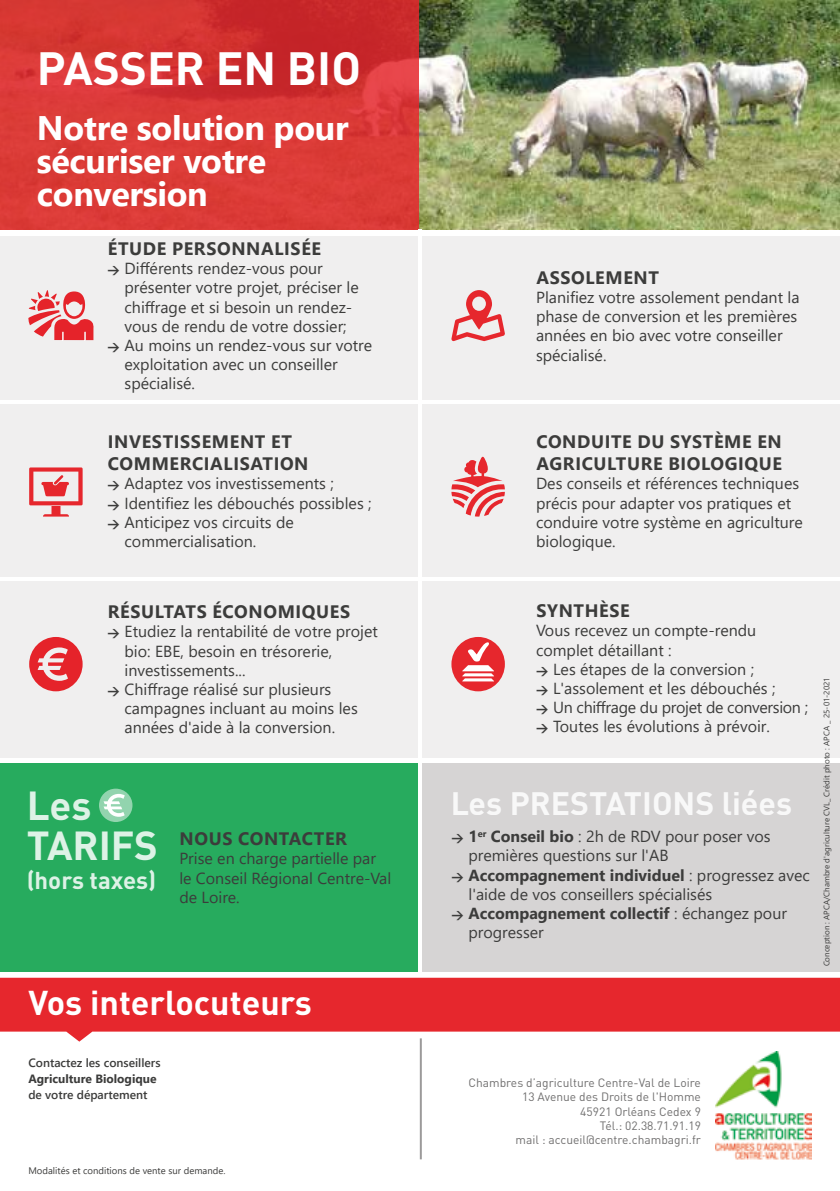
<style>
.page{position:relative;width:840px;height:1191px;background:#fff}
.page>*{position:absolute;margin:0;border:0;box-sizing:border-box;transform-origin:0 0}
.t1{font:700 46px "DIN";color:#fff}
.t2{font:700 40px/40px "DIN";color:#fff}
.t3{font:700 34px/33px "Segoe UI";letter-spacing:-.01em;color:#fff}
.t4{font:700 34px "DIN";color:#fff}
.t5{font:700 32px "DIN";color:#fff}
.t6{font:700 24px "DIN";color:#fff}
.t7{font:700 18px/21.6px "Segoe UI";letter-spacing:.035em;color:#3c3c3b}
.t8{font:16px/19.2px "Segoe UI";color:#3c3c3b}
.t9{font:700 16px "Segoe UI";color:#3c3c3b}
.t10{font:12px/14.4px "DIN Pro";color:#706f6f;text-align:right}
.t11{font:600 12px "Segoe UI";color:#3c3c3b}
.t12{font:700 12px "Segoe UI";color:#3c3c3b}
.t13{font:9.6px "Segoe UI";color:#3c3c3b}
.t14{font:8px "Segoe UI";color:#3c3c3b}
.s1{font-family:"DIN";font-weight:700;font-size:12px}
.s2{font-weight:700}
.s3{font-family:"DIN";font-size:12px}
.s4{font-weight:400}
</style>
<div class="page">
<div style="left:0;top:236px;width:839px;height:521px;background:#f0efef"></div>
<div style="left:0;top:763px;width:418px;height:208px;background:#27ab5e"></div>
<div style="left:421px;top:763px;width:418px;height:208px;background:#d6d4d4"></div>
<img style="left:418px;top:0;width:421px;height:230px">
<hr style="left:0;top:400px;width:839px;height:3px;background:#fff">
<hr style="left:0;top:577px;width:839px;height:4px;background:#fff">
<svg style="left:0;top:0;width:418px;height:230px;background:#d73634"></svg>
<svg style="left:451px;top:290px;width:54px;height:51px"></svg>
<img style="left:715px;top:1051px;width:96px;height:109px">
<svg style="left:99px;top:788px;width:33px;height:34px"></svg>
<hr style="left:418px;top:230px;width:3px;height:747px;background:#fff">
<svg style="left:0;top:977px;width:839px;height:64px;background:#e9484d"></svg>
<div style="left:451px;top:637px;width:53px;height:54px;background:#e6272d;border-radius:50%"></div>
<svg style="left:462px;top:642px;width:32px;height:39px"></svg>
<svg style="left:29px;top:637px;width:54px;height:54px"></svg>
<svg style="left:103px;top:794px;width:22px;height:22px"></svg>
<hr style="left:419px;top:1038px;width:2px;height:121px;background:#9c9a9a">
<svg style="left:28px;top:290px;width:66px;height:51px"></svg>
<svg style="left:29px;top:467px;width:54px;height:49px"></svg>
<svg style="left:451px;top:457px;width:53px;height:59px"></svg>
<h1 class="t1" style="left:37px;top:38px;width:325px">PASSER EN BIO</h1>
<h3 class="t3" style="left:37px;top:109px;width:313px">Notre solution pour sécuriser votre conversion</h3>
<p class="t7" style="left:108px;top:236px;width:215px">ÉTUDE PERSONNALISÉE</p>
<p class="t8" style="left:107px;top:257px;width:217px"><span class="s1">&gt;</span> Différents rendez-vous pour</p>
<p class="t8" style="left:124px;top:277px;width:235px">présenter votre projet, préciser le</p>
<p class="t8" style="left:124px;top:296px;width:229px">chiffrage et si besoin un rendez-</p>
<p class="t8" style="left:124px;top:315px;width:223px">vous de rendu de votre dossier;</p>
<p class="t8" style="left:107px;top:334px;width:266px"><span class="s1">&gt;</span> Au moins un rendez-vous sur votre</p>
<p class="t8" style="left:124px;top:353px;width:214px">exploitation avec un conseiller</p>
<p class="t8" style="left:124px;top:373px;width:72px">spécialisé.</p>
<p class="t7" style="left:108px;top:430px;width:202px">INVESTISSEMENT ET<br>COMMERCIALISATION</p>
<p class="t8" style="left:107px;top:472px;width:228px"><span class="s1">&gt;</span> Adaptez vos investissements ;</p>
<p class="t8" style="left:107px;top:492px;width:265px"><span class="s1">&gt;</span> Identifiez les débouchés possibles ;</p>
<p class="t8" style="left:107px;top:511px;width:188px"><span class="s1">&gt;</span> Anticipez vos circuits de</p>
<p class="t8" style="left:124px;top:530px;width:133px">commercialisation.</p>
<p class="t7" style="left:108px;top:599px;width:244px">RÉSULTATS ÉCONOMIQUES</p>
<p class="t8" style="left:107px;top:620px;width:271px"><span class="s1">&gt;</span> Etudiez la rentabilité de votre projet</p>
<p class="t8" style="left:124px;top:640px;width:209px">bio: EBE, besoin en trésorerie,</p>
<p class="t8" style="left:124px;top:659px;width:122px">investissements...</p>
<p class="t8" style="left:107px;top:678px;width:225px"><span class="s1">&gt;</span> Chiffrage réalisé sur plusieurs</p>
<p class="t8" style="left:124px;top:697px;width:234px">campagnes incluant au moins les</p>
<p class="t8" style="left:124px;top:716px;width:212px">années d'aide à la conversion.</p>
<h2 class="t2" style="left:27px;top:784px;width:133px">Les<br>TARIFS</h2>
<h3 class="t6" style="left:27px;top:864px;width:131px">(hors taxes)</h3>
<p class="t7" style="left:179px;top:826px;width:169px">NOUS CONTACTER</p>
<p class="t8" style="left:179px;top:847px;width:213px">Prise en charge partielle par le Conseil Régional Centre-Val de Loire.</p>
<h3 class="t4" style="left:28px;top:980px;width:285px">Vos interlocuteurs</h3>
<p class="t11" style="left:28px;top:1051px;width:134px">Contactez les conseillers</p>
<p class="t12" style="left:28px;top:1067px;width:130px">Agriculture Biologique</p>
<p class="t11" style="left:28px;top:1083px;width:121px">de votre département</p>
<p class="t13" style="left:28px;top:1161px;width:198px">Modalités et conditions de vente sur demande.</p>
<p class="t7" style="left:536px;top:265px;width:124px">ASSOLEMENT</p>
<p class="t8" style="left:535px;top:286px;width:265px">Planifiez votre assolement pendant la phase de conversion et les premières années en bio avec votre conseiller spécialisé.</p>
<p class="t7" style="left:536px;top:430px;width:247px">CONDUITE DU SYSTÈME EN<br>AGRICULTURE BIOLOGIQUE</p>
<p class="t8" style="left:535px;top:472px;width:268px">Des conseils et références techniques précis pour adapter vos pratiques et conduire votre système en agriculture biologique.</p>
<p class="t7" style="left:536px;top:598px;width:95px">SYNTHÈSE</p>
<p class="t8" style="left:535px;top:619px;width:273px">Vous recevez un compte-rendu complet détaillant :<br><span class="s1">&gt;</span> Les étapes de la conversion ;<br><span class="s1">&gt;</span> L'assolement et les débouchés ;<br><span class="s1">&gt;</span> Un chiffrage du projet de conversion ; <span class="s1">&gt;</span> Toutes les évolutions à prévoir.</p>
<h3 class="t5" style="left:450px;top:782px;width:343px">Les PRESTATIONS liées</h3>
<p class="t8" style="left:451px;top:825px;width:320px"><span class="s1">&gt;</span> <span class="s2">1</span><sup>er</sup> <span class="s2">Conseil bio</span> : 2h de RDV pour poser vos</p>
<p class="t8" style="left:468px;top:844px;width:201px">premières questions sur l'AB</p>
<p class="t9" style="left:451px;top:859px;width:360px"><span class="s3">&gt;</span> Accompagnement individuel <span class="s4">: progressez avec</span></p>
<p class="t8" style="left:468px;top:883px;width:245px">l'aide de vos conseillers spécialisés</p>
<p class="t9" style="left:451px;top:898px;width:337px"><span class="s3">&gt;</span> Accompagnement collectif <span class="s4">: échangez pour</span></p>
<p class="t8" style="left:468px;top:921px;width:77px">progresser</p>
<p class="t14" style="left:818px;top:966px;width:290px;rotate:-90deg">Conception : APCA/Chambre d'agriculture CVL_ Crédit photo : APCA _ 25-01-2021</p>
<p class="t10" style="left:468px;top:1074px;width:234px">Chambres d’agriculture Centre-Val de Loire<br>13 Avenue des Droits de l'Homme<br>45921 Orléans Cedex 9<br>Tél.: 02.38.71.91.19<br>mail : accueil@centre.chambagri.fr</p>
</div>
